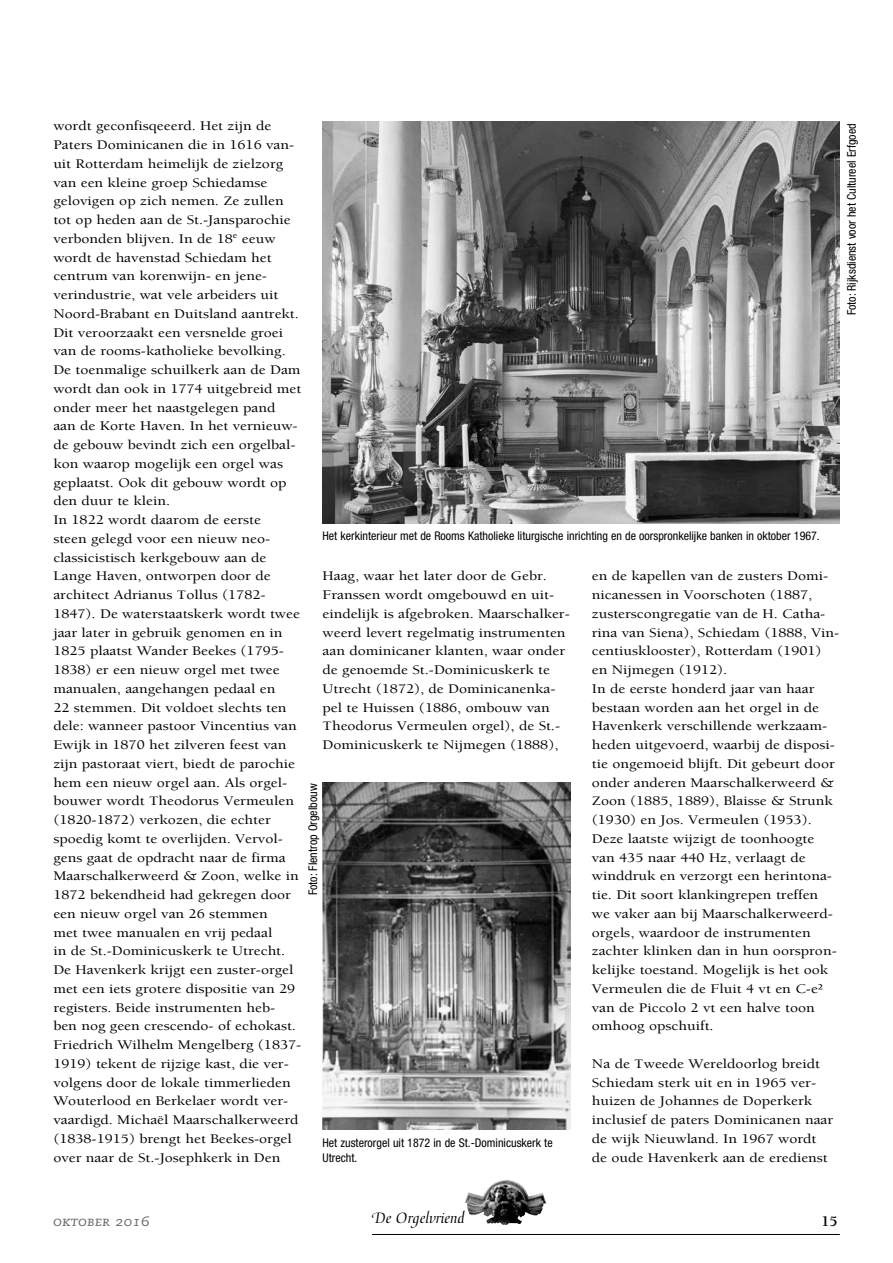
<style>
.page{position:relative;width:893px;height:1263px;background:#fff}
.page>*{position:absolute;margin:0;border:0;box-sizing:border-box;transform-origin:0 0}
.t1{font:16.5px "Medici Script";color:#000}
.t2{font:700 15px "Berkeley Orgelvriend";color:#000}
.t3{font:13.5px/18.8px "Berkeley Orgelvriend";color:#000;scale:1.15 1}
.t4{font:13.5px "Caecilia Italic SC";color:#6e6e6e;scale:1.15 1}
.t5{font:condensed 12px/15px "Helvetica Neue";color:#000}
</style>
<div class="page">
<img style="left:464px;top:1180px;width:82px;height:45px">
<hr style="left:372px;top:1234px;width:468px;height:1px;background:#000">
<img style="left:322px;top:121px;width:518px;height:402px">
<img style="left:322px;top:782px;width:248px;height:347px">
<p class="t3" style="left:53px;top:117px;width:217px">wordt geconfisqeeerd. Het zijn de Paters Dominicanen die in 1616 van&shy;uit Rotterdam heimelijk de zielzorg van een kleine groep Schiedamse gelovigen op zich nemen. Ze zullen tot op heden aan de St.-Jansparochie verbonden blijven. In de 18<sup>e</sup> eeuw wordt de havenstad Schiedam het centrum van korenwijn- en jene&shy;verindustrie, wat vele arbeiders uit Noord-Brabant en Duitsland aantrekt.<br>Dit veroorzaakt een versnelde groei van de rooms-katholieke bevolking.<br>De toenmalige schuilkerk aan de Dam wordt dan ook in 1774 uitgebreid met onder meer het naastgelegen pand<br>aan de Korte Haven. In het vernieuw&shy;de gebouw bevindt zich een orgelbal&shy;kon waarop mogelijk een orgel was geplaatst. Ook dit gebouw wordt op den duur te klein.<br>In 1822 wordt daarom de eerste<br>steen gelegd voor een nieuw neo&shy;classicistisch kerkgebouw aan de Lange Haven, ontworpen door de architect Adrianus Tollus (1782- 1847). De waterstaatskerk wordt twee jaar later in gebruik genomen en in 1825 plaatst Wander Beekes (1795- 1838) er een nieuw orgel met twee manualen, aangehangen pedaal en<br>22 stemmen. Dit voldoet slechts ten dele: wanneer pastoor Vincentius van Ewijk in 1870 het zilveren feest van zijn pastoraat viert, biedt de parochie hem een nieuw orgel aan. Als orgel&shy;bouwer wordt Theodorus Vermeulen (1820-1872) verkozen, die echter spoedig komt te overlijden. Vervol&shy;gens gaat de opdracht naar de firma Maarschalkerweerd &amp; Zoon, welke in 1872 bekendheid had gekregen door een nieuw orgel van 26 stemmen<br>met twee manualen en vrij pedaal<br>in de St.-Dominicuskerk te Utrecht.<br>De Havenkerk krijgt een zuster-orgel met een iets grotere dispositie van 29 registers. Beide instrumenten heb&shy;ben nog geen crescendo- of echokast.<br>Friedrich Wilhelm Mengelberg (1837- 1919) tekent de rijzige kast, die ver&shy;volgens door de lokale timmerlieden Wouterlood en Berkelaer wordt ver&shy;vaardigd. Michaël Maarschalkerweerd (1838-1915) brengt het Beekes-orgel over naar de St.-Josephkerk in Den</p>
<p class="t5" style="left:322px;top:528px;width:499px">Het kerkinterieur met de Rooms Katholieke liturgische inrichting en de oorspronkelijke banken in oktober 1967.</p>
<p class="t3" style="left:592px;top:567px;width:217px">en de kapellen van de zusters Domi&shy;nicanessen in Voorschoten (1887, zusterscongregatie van de H. Catha&shy;rina van Siena), Schiedam (1888, Vin&shy;centiusklooster), Rotterdam (1901) en Nijmegen (1912).<br>In de eerste honderd jaar van haar bestaan worden aan het orgel in de Havenkerk verschillende werkzaam&shy;heden uitgevoerd, waarbij de disposi&shy;tie ongemoeid blijft. Dit gebeurt door onder anderen Maarschalkerweerd &amp; Zoon (1885, 1889), Blaisse &amp; Strunk (1930) en Jos. Vermeulen (1953).<br>Deze laatste wijzigt de toonhoogte van 435 naar 440 Hz, verlaagt de winddruk en verzorgt een herintona&shy;tie. Dit soort klankingrepen treffen we vaker aan bij Maarschalkerweerd&shy;orgels, waardoor de instrumenten zachter klinken dan in hun oorspron&shy;kelijke toestand. Mogelijk is het ook Vermeulen die de Fluit 4 vt en C-e² van de Piccolo 2 vt een halve toon omhoog opschuift.</p>
<p class="t3" style="left:592px;top:1054px;width:211px">Na de Tweede Wereldoorlog breidt Schiedam sterk uit en in 1965 ver&shy;huizen de Johannes de Doperkerk inclusief de paters Dominicanen naar de wijk Nieuwland. In 1967 wordt de oude Havenkerk aan de eredienst</p>
<p class="t3" style="left:323px;top:567px;width:216px">Haag, waar het later door de Gebr.<br>Franssen wordt omgebouwd en uit&shy;eindelijk is afgebroken. Maarschalker&shy;weerd levert regelmatig instrumenten aan dominicaner klanten, waar onder de genoemde St.-Dominicuskerk te Utrecht (1872), de Dominicanenka&shy;pel te Huissen (1886, ombouw van Theodorus Vermeulen orgel), de St.- Dominicuskerk te Nijmegen (1888),</p>
<p class="t5" style="left:305px;top:895px;width:113px;rotate:-90deg">Foto: Flentrop Orgelbouw</p>
<p class="t5" style="left:322px;top:1136px;width:232px">Het zusterorgel uit 1872 in de St.-Dominicuskerk te<br>Utrecht.</p>
<p class="t5" style="left:844px;top:315px;width:193px;rotate:-90deg">Foto: Rijksdienst voor het Cultureel Erfgoed</p>
<p class="t4" style="left:53px;top:1214px;width:85px">oktober 2016</p>
<p class="t1" style="left:372px;top:1209px;width:94px">De Orgelvriend</p>
<p class="t2" style="left:821px;top:1213px;width:18px">15</p>
</div>
